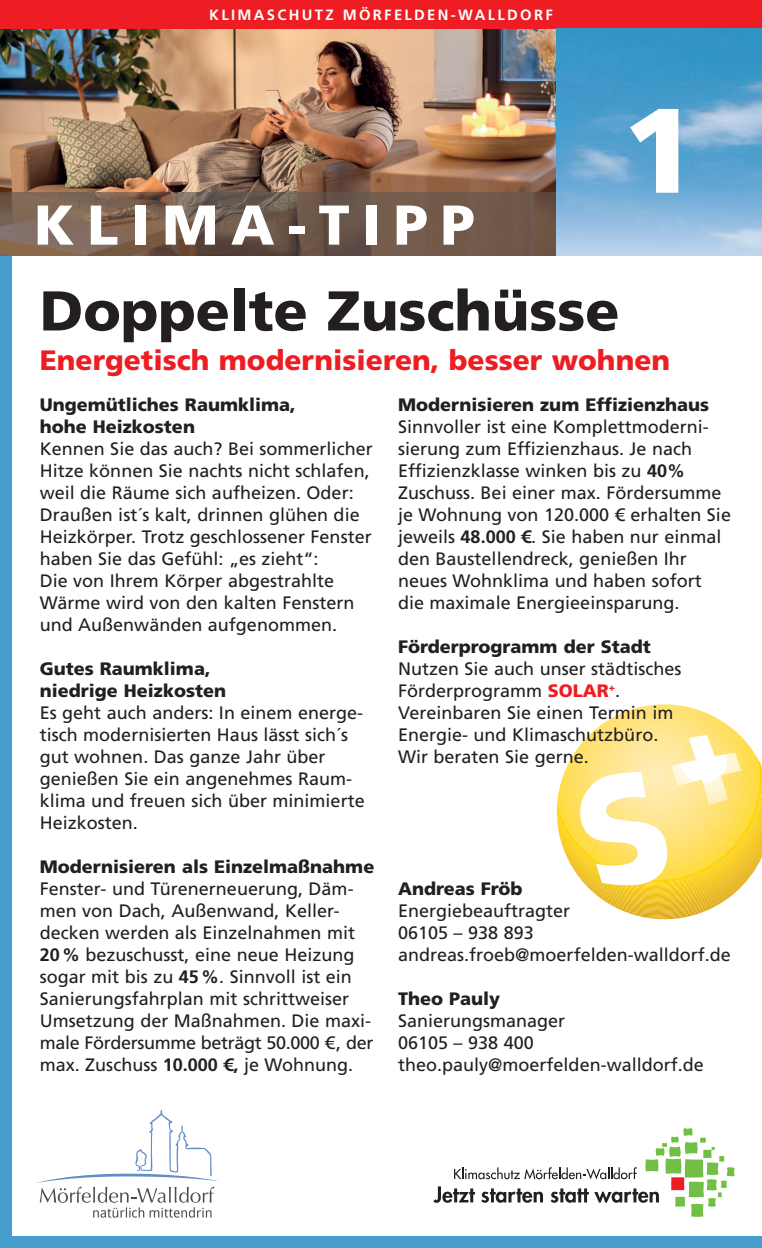
<style>
.page{position:relative;width:762px;height:1248px;background:#fff}
.page>*{position:absolute;margin:0;border:0;box-sizing:border-box;transform-origin:0 0}
.t1{font:900 120px "Frutiger LT Std";color:#fff}
.t2{font:900 56px "Frutiger LT Std";color:#231f20}
.t3{font:900 56px "Frutiger LT Std";letter-spacing:.225em;color:#fff}
.t4{font:900 28px "Frutiger LT Std";color:#ee1d23}
.t5{font:18px/22px "Frutiger LT Std";color:#231f20}
.t6{font:900 18px/22px "Frutiger LT Std";color:#231f20}
.t7{font:700 14.8px "Frutiger LT Std";letter-spacing:.155em;color:#fff}
.s1{font-weight:700}
.s2{font-weight:900;color:#ee1d23}
</style>
<div class="page">
<img style="left:0;top:28px;width:556px;height:165px">
<svg style="left:433px;top:1128px;width:301px;height:88px"></svg>
<svg style="left:36px;top:1110px;width:183px;height:107px"></svg>
<div style="left:0;top:0;width:761px;height:28px;background:#ee1d23"></div>
<div style="left:0;top:1236px;width:761px;height:11px;background:#479dce"></div>
<div style="left:0;top:255px;width:11px;height:992px;background:#479dce"></div>
<img style="left:0;top:193px;width:556px;height:62px">
<img style="left:556px;top:28px;width:205px;height:227px">
<svg style="left:556px;top:704px;width:205px;height:181px"></svg>
<p class="t7" style="left:209px;top:6px;width:345px">KLIMASCHUTZ MÖRFELDEN-WALLDORF</p>
<h2 class="t3" style="left:34px;top:191px;width:442px">KLIMA-TIPP</h2>
<h1 class="t1" style="left:622px;top:78px;width:75px">1</h1>
<h2 class="t2" style="left:40px;top:277px;width:581px">Doppelte Zuschüsse</h2>
<h3 class="t4" style="left:40px;top:343px;width:631px">Energetisch modernisieren, besser wohnen</h3>
<p class="t6" style="left:398px;top:393px;width:312px">Modernisieren zum Effizienzhaus</p>
<p class="t5" style="left:398px;top:415px;width:334px">Sinnvoller ist eine Komplettmoderni&shy;sierung zum Effizienzhaus. Je nach Effizienzklasse winken bis zu <span class="s1">40% </span>Zuschuss. Bei einer max. Fördersumme je Wohnung von 120.000 € erhalten Sie jeweils <span class="s1">48.000 €</span>. Sie haben nur einmal den Baustellendreck, genießen Ihr neues Wohnklima und haben sofort die maximale Energieeinsparung.</p>
<p class="t6" style="left:398px;top:635px;width:254px">Förderprogramm der Stadt</p>
<p class="t5" style="left:398px;top:657px;width:285px">Nutzen Sie auch unser städtisches<br>Förderprogramm <span class="s2">SOLAR</span><sup>+</sup>.<br>Vereinbaren Sie einen Termin im<br>Energie- und Klimaschutzbüro.<br>Wir beraten Sie gerne.</p>
<p class="t6" style="left:40px;top:393px;width:257px">Ungemütliches Raumklima, hohe Heizkosten</p>
<p class="t5" style="left:40px;top:437px;width:334px">Kennen Sie das auch? Bei sommerlicher Hitze können Sie nachts nicht schlafen, weil die Räume sich aufheizen. Oder:<br>Draußen ist´s kalt, drinnen glühen die Heizkörper. Trotz geschlossener Fenster haben Sie das Gefühl: „es zieht“:<br>Die von Ihrem Körper abgestrahlte Wärme wird von den kalten Fenstern und Außenwänden aufgenommen.</p>
<p class="t6" style="left:40px;top:657px;width:188px">Gutes Raumklima, niedrige Heizkosten</p>
<p class="t5" style="left:40px;top:701px;width:326px">Es geht auch anders: In einem energe&shy;tisch modernisierten Haus lässt sich´s gut wohnen. Das ganze Jahr über genießen Sie ein angenehmes Raum&shy;klima und freuen sich über minimierte<br>Heizkosten.</p>
<p class="t6" style="left:40px;top:855px;width:336px">Modernisieren als Einzelmaßnahme</p>
<p class="t5" style="left:40px;top:877px;width:335px">Fenster- und Türenerneuerung, Däm&shy;men von Dach, Außenwand, Keller&shy;decken werden als Einzelnahmen mit <span class="s1">20 %</span> bezuschusst, eine neue Heizung sogar mit bis zu <span class="s1">45 %</span>. Sinnvoll ist ein Sanierungsfahrplan mit schrittweiser Umsetzung der Maßnahmen. Die maxi&shy;male Fördersumme beträgt 50.000 € , der max. Zuschuss <span class="s1">10.000 €,</span> je Wohnung.</p>
<p class="t6" style="left:398px;top:877px;width:126px">Andreas Fröb</p>
<p class="t5" style="left:398px;top:899px;width:334px">Energiebeauftragter<br>06105 – 938 893 andreas.froeb@moerfelden-walldorf.de</p>
<p class="t6" style="left:398px;top:987px;width:104px">Theo Pauly</p>
<p class="t5" style="left:398px;top:1009px;width:307px">Sanierungsmanager<br>06105 – 938 400 theo.pauly@moerfelden-walldorf.de</p>
</div>
